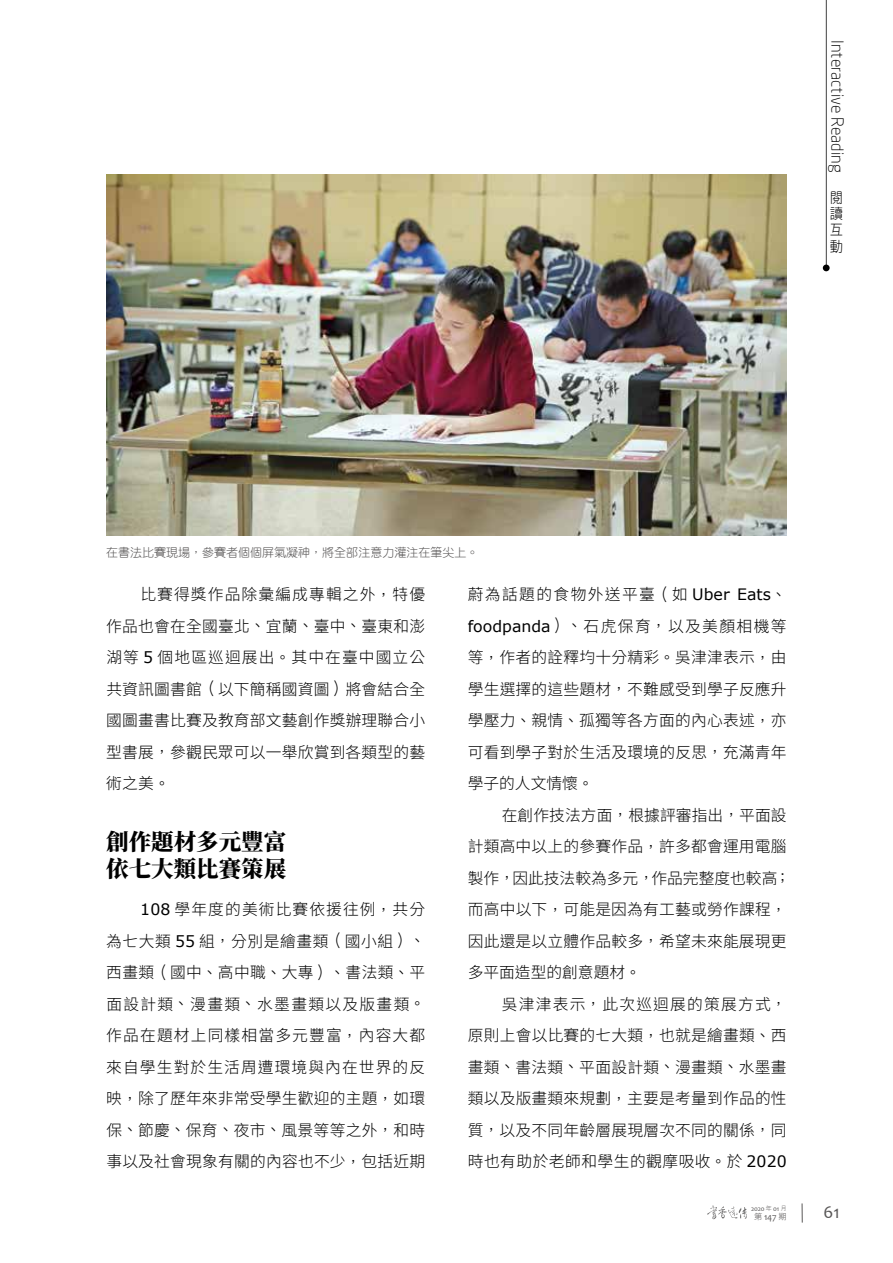
<style>
.page{position:relative;width:893px;height:1263px;background:#fff}
.page>*{position:absolute;margin:0;border:0;box-sizing:border-box;transform-origin:0 0}
.t1{font:800 22.5px/27px "Source Han Serif TC";color:#000}
.t2{font:18px "Candara";color:#595757}
.t3{font:300 16.5px "Neo Sans";color:#000}
.t4{font:300 15.75px/31.5px "Noto Sans Hant";letter-spacing:.015em;color:#000;text-align:justify}
.t5{font:300 14.85px/16.4px "Gen Jyuu Gothic";color:#000;text-align:justify;scale:.9 1}
.t6{font:12px "DF Yuan W3 WIN BF";color:#595757}
.t7{font:9.45px "Candara";color:#595757}
.t8{font:6.9px "Candara";letter-spacing:-.02em;color:#595757}
.s1{font-family:"DF Li Hei W3 WIN BF";font-weight:400}
.s2{font-family:"Verdana";font-weight:400}
.s3{font-family:"DF Hei W3 WINP BF";font-size:6px}
.s4{font-family:"DF Hei W3 WINP BF";font-size:8.25px}
</style>
<div class="page">
<svg style="left:802px;top:1203px;width:1px;height:19px"></svg>
<svg style="left:707px;top:1205px;width:40px;height:14px"></svg>
<div style="left:823px;top:265px;width:7px;height:6px;background:#000;border-radius:3px"></div>
<img style="left:106px;top:175px;width:681px;height:361px">
<p class="t3" style="left:845px;top:40px;width:134px;rotate:90deg">Interactive Reading</p>
<p class="t5" style="left:830px;top:189px;width:16px">閱讀互動</p>
<p class="t6" style="left:106px;top:546px;width:373px">在書法比賽現場，參賽者個個屏氣凝神，將全部注意力灌注在筆尖上。</p>
<p class="t4" style="left:106px;top:579px;width:320px;text-indent:34px">比賽得獎作品除彙編成專輯之外<span class="s1">，</span>特優作品也會在全國臺北<span class="s1">、</span>宜蘭<span class="s1">、</span>臺中<span class="s1">、</span>臺東和澎湖等 <span class="s2">5</span> 個地區巡迴展出<span class="s1">。</span>其中在臺中國立公共資訊圖書館<span class="s1">（</span>以下簡稱國資圖<span class="s1">）</span>將會結合全國圖畫書比賽及教育部文藝創作獎辦理聯合小型書展<span class="s1">，</span>參觀民眾可以一舉欣賞到各類型的藝術之美<span class="s1">。</span></p>
<h1 class="t1" style="left:106px;top:829px;width:181px">創作題材多元豐富依七大類比賽策展</h1>
<p class="t4" style="left:106px;top:894px;width:320px;text-indent:34px"><span class="s2">108</span> 學年度的美術比賽依援往例<span class="s1">，</span>共分為七大類 <span class="s2">55</span> 組<span class="s1">，</span>分別是繪畫類<span class="s1">（</span>國小組<span class="s1">）、</span>西畫類<span class="s1">（</span>國中<span class="s1">、</span>高中職<span class="s1">、</span>大專<span class="s1">）、</span>書法類<span class="s1">、</span>平面設計類<span class="s1">、</span>漫畫類<span class="s1">、</span>水墨畫類以及版畫類<span class="s1">。</span>作品在題材上同樣相當多元豐富<span class="s1">，</span>內容大都來自學生對於生活周遭環境與內在世界的反映<span class="s1">，</span>除了歷年來非常受學生歡迎的主題<span class="s1">，</span>如環保<span class="s1">、</span>節慶<span class="s1">、</span>保育<span class="s1">、</span>夜市<span class="s1">、</span>風景等等之外<span class="s1">，</span>和時事以及社會現象有關的內容也不少<span class="s1">，</span>包括近期</p>
<p class="t4" style="left:468px;top:579px;width:320px">蔚為話題的食物外送平臺<span class="s1">（</span>如 <span class="s2">Uber Eats</span><span class="s1">、</span><span class="s2">foodpanda</span><span class="s1">）、</span>石虎保育<span class="s1">，</span>以及美顏相機等等<span class="s1">，</span>作者的詮釋均十分精彩<span class="s1">。</span>吳津津表示<span class="s1">，</span>由學生選擇的這些題材<span class="s1">，</span>不難感受到學子反應升學壓力<span class="s1">、</span>親情<span class="s1">、</span>孤獨等各方面的內心表述<span class="s1">，</span>亦可看到學子對於生活及環境的反思<span class="s1">，</span>充滿青年學子的人文情懷<span class="s1">。</span></p>
<p class="t4" style="left:468px;top:799px;width:324px;text-align:left;text-indent:34px">在創作技法方面<span class="s1">，</span>根據評審指出<span class="s1">，</span>平面設計類高中以上的參賽作品<span class="s1">，</span>許多都會運用電腦製作<span class="s1">，</span>因此技法較為多元<span class="s1">，</span>作品完整度也較高<span class="s1">；</span>而高中以下<span class="s1">，</span>可能是因為有工藝或勞作課程<span class="s1">，</span>因此還是以立體作品較多<span class="s1">，</span>希望未來能展現更多平面造型的創意題材<span class="s1">。</span></p>
<p class="t4" style="left:468px;top:988px;width:320px;text-indent:34px">吳津津表示<span class="s1">，</span>此次巡迴展的策展方式<span class="s1">，</span>原則上會以比賽的七大類<span class="s1">，</span>也就是繪畫類<span class="s1">、</span>西畫類<span class="s1">、</span>書法類<span class="s1">、</span>平面設計類<span class="s1">、</span>漫畫類<span class="s1">、</span>水墨畫類以及版畫類來規劃<span class="s1">，</span>主要是考量到作品的性質<span class="s1">，</span>以及不同年齡層展現層次不同的關係<span class="s1">，</span>同時也有助於老師和學生的觀摩吸收<span class="s1">。</span>於 <span class="s2">2020</span></p>
<p class="t8" style="left:751px;top:1204px;width:37px">2020 <span class="s3">年</span> 01 <span class="s3">月</span></p>
<p class="t7" style="left:754px;top:1211px;width:34px"><span class="s4">第</span> 147 <span class="s4">期</span></p>
<p class="t2" style="left:824px;top:1201px;width:18px">61</p>
</div>
